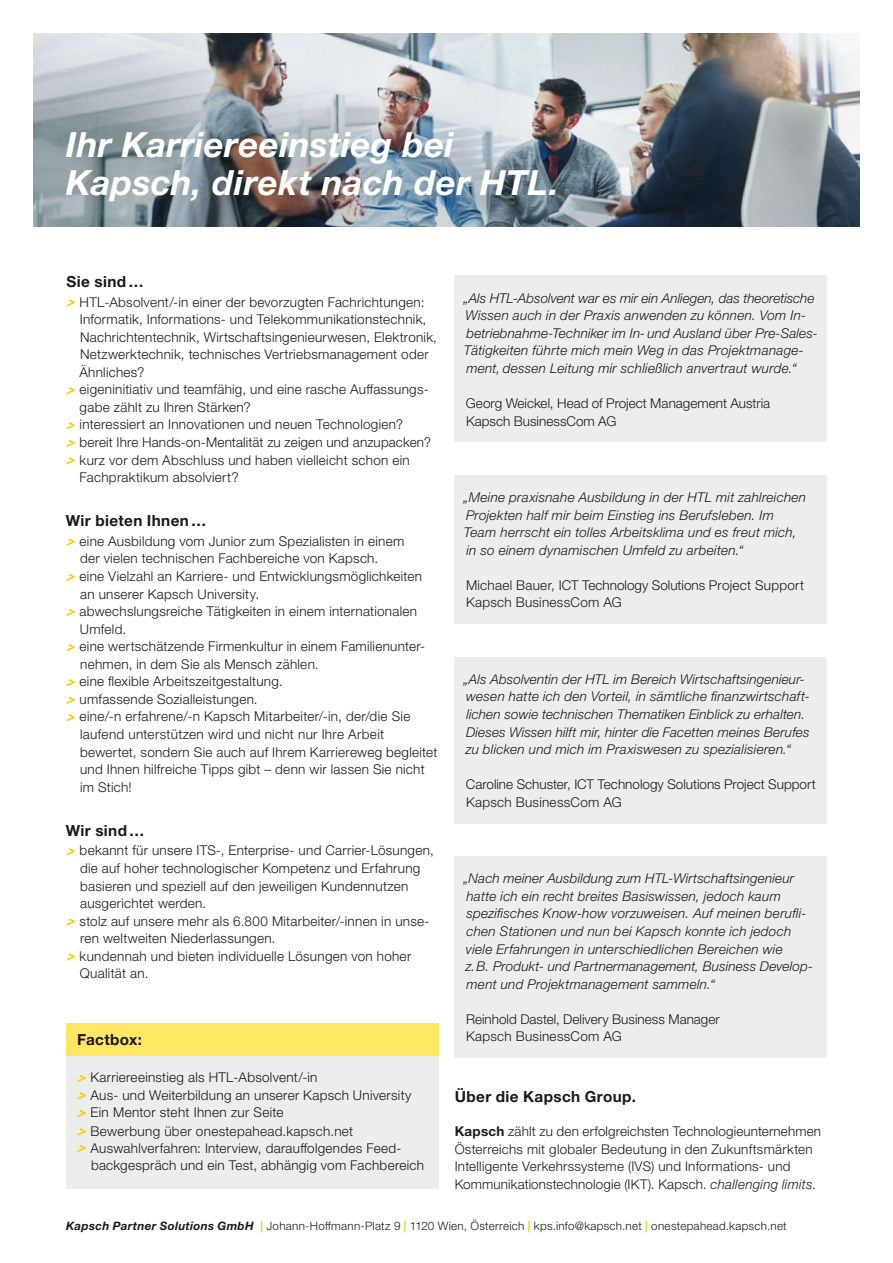
<style>
.page{position:relative;width:893px;height:1263px;background:#fff}
.page>*{position:absolute;margin:0;border:0;box-sizing:border-box;transform-origin:0 0}
.t1{font:italic 700 34.8px/38.2px "Helvetica Neue LTW1 G";letter-spacing:.01em;color:#fff}
.t2{font:700 15.3px "Helvetica Neue LTW1 G";letter-spacing:.025em;color:#1a1a18}
.t3{font:300 13.5px/17.5px "Helvetica Neue LTW1 G";letter-spacing:.02em;color:#1a1a18}
.t4{font:italic 300 13.5px/17.5px "Helvetica Neue LTW1 G";letter-spacing:.015em;color:#1a1a18}
.t5{font:300 13.5px/17.5px "Helvetica Neue LTW1 G";color:#1a1a18}
.t6{font:300 13.35px/17.4px "Helvetica Neue LTW1 G";letter-spacing:.015em;color:#1a1a18}
.t7{font:300 11.55px "Helvetica Neue LTW1 G";letter-spacing:.025em;color:#1a1a18}
.s1{font-weight:700}
.s2{font-style:italic}
.s3{font-weight:700;font-style:italic}
.s4{font-weight:700;color:#fc0}
</style>
<div class="page">
<img style="left:33px;top:33px;width:827px;height:193px">
<svg style="left:66px;top:299px;width:9px;height:8px"></svg>
<svg style="left:66px;top:387px;width:9px;height:8px"></svg>
<svg style="left:66px;top:422px;width:9px;height:8px"></svg>
<svg style="left:66px;top:440px;width:9px;height:7px"></svg>
<svg style="left:66px;top:457px;width:9px;height:8px"></svg>
<div style="left:66px;top:1023px;width:372px;height:33px;background:#ffe663"></div>
<div style="left:66px;top:1056px;width:372px;height:132px;background:#eceded"></div>
<svg style="left:77px;top:1075px;width:9px;height:7px"></svg>
<svg style="left:77px;top:1092px;width:9px;height:8px"></svg>
<svg style="left:77px;top:1110px;width:9px;height:7px"></svg>
<svg style="left:77px;top:1128px;width:9px;height:8px"></svg>
<svg style="left:77px;top:1145px;width:9px;height:7px"></svg>
<svg style="left:66px;top:538px;width:9px;height:8px"></svg>
<svg style="left:66px;top:574px;width:9px;height:7px"></svg>
<svg style="left:66px;top:609px;width:9px;height:7px"></svg>
<svg style="left:66px;top:644px;width:9px;height:7px"></svg>
<svg style="left:66px;top:679px;width:9px;height:7px"></svg>
<svg style="left:66px;top:696px;width:9px;height:8px"></svg>
<svg style="left:66px;top:714px;width:9px;height:8px"></svg>
<div style="left:455px;top:657px;width:372px;height:166px;background:#eceded"></div>
<div style="left:455px;top:856px;width:372px;height:202px;background:#eceded"></div>
<div style="left:455px;top:475px;width:372px;height:149px;background:#eceded"></div>
<div style="left:455px;top:276px;width:372px;height:166px;background:#eceded"></div>
<svg style="left:66px;top:848px;width:9px;height:8px"></svg>
<svg style="left:66px;top:918px;width:9px;height:8px"></svg>
<svg style="left:66px;top:953px;width:9px;height:8px"></svg>
<h1 class="t1" style="left:66px;top:125px;width:494px">Ihr Karriereeinstieg bei<br>Kapsch, direkt nach der HTL.</h1>
<p class="t2" style="left:66px;top:272px;width:79px">Sie sind…</p>
<p class="t3" style="left:79px;top:293px;width:359px">HTL-Absolvent/-in einer der bevorzugten Fachrichtungen:<br>Informatik, Informations- und Telekommunikationstechnik, Nachrichtentechnik, Wirtschaftsingenieurwesen, Elektronik, Netzwerktechnik, technisches Vertriebsmanagement oder Ähnliches?<br>eigeninitiativ und teamfähig, und eine rasche Auffassungs&shy;gabe zählt zu Ihren Stärken?<br>interessiert an Innovationen und neuen Technologien? bereit Ihre Hands-on-Mentalität zu zeigen und anzupacken? kurz vor dem Abschluss und haben vielleicht schon ein Fachpraktikum absolviert?</p>
<p class="t2" style="left:66px;top:511px;width:142px">Wir bieten Ihnen…</p>
<p class="t3" style="left:80px;top:532px;width:359px">eine Ausbildung vom Junior zum Spezialisten in einem<br>der vielen technischen Fachbereiche von Kapsch.<br>eine Vielzahl an Karriere- und Entwicklungsmöglichkeiten an unserer Kapsch University.<br>abwechslungsreiche Tätigkeiten in einem internationalen Umfeld.<br>eine wertschätzende Firmenkultur in einem Familienunter&shy;nehmen, in dem Sie als Mensch zählen.<br>eine flexible Arbeitszeitgestaltung.<br>umfassende Sozialleistungen.<br>eine/-n erfahrene/-n Kapsch Mitarbeiter/-in, der/die Sie laufend unterstützen wird und nicht nur Ihre Arbeit bewertet, sondern Sie auch auf Ihrem Karriereweg begleitet und Ihnen hilfreiche Tipps gibt – denn wir lassen Sie nicht im Stich!</p>
<p class="t2" style="left:66px;top:821px;width:80px">Wir sind…</p>
<p class="t3" style="left:80px;top:842px;width:356px">bekannt für unsere ITS-, Enterprise- und Carrier-Lösungen, die auf hoher technologischer Kompetenz und Erfahrung basieren und speziell auf den jeweiligen Kundennutzen ausgerichtet werden.<br>stolz auf unsere mehr als 6.800 Mitarbeiter/-innen in unse&shy;ren weltweiten Niederlassungen.<br>kundennah und bieten individuelle Lösungen von hoher Qualität an.</p>
<p class="t2" style="left:77px;top:1030px;width:67px">Factbox:</p>
<p class="t3" style="left:91px;top:1068px;width:322px">Karriereeinstieg als HTL-Absolvent/-in<br>Aus- und Weiterbildung an unserer Kapsch University Ein Mentor steht Ihnen zur Seite<br>Bewerbung über onestepahead.kapsch.net</p>
<p class="t3" style="left:91px;top:1139px;width:335px">Auswahlverfahren: Interview, darauffolgendes Feed&shy;backgespräch und ein Test, abhängig vom Fachbereich</p>
<p class="t4" style="left:463px;top:289px;width:356px">„Als HTL-Absolvent war es mir ein Anliegen, das theoretische Wissen auch in der Praxis anwenden zu können. Vom In&shy;betriebnahme-Techniker im In- und Ausland über Pre-Sales-Tätigkeiten führte mich mein Weg in das Projektmanage&shy;ment, dessen Leitung mir schließlich anvertraut wurde.“</p>
<p class="t5" style="left:466px;top:394px;width:306px">Georg Weickel, Head of Project Management Austria<br>Kapsch BusinessCom AG</p>
<p class="t4" style="left:463px;top:488px;width:344px">„Meine praxisnahe Ausbildung in der HTL mit zahlreichen Projekten half mir beim Einstieg ins Berufsleben. Im Team herrscht ein tolles Arbeitsklima und es freut mich, in so einem dynamischen Umfeld zu arbeiten.“</p>
<p class="t3" style="left:466px;top:576px;width:340px">Michael Bauer, ICT Technology Solutions Project Support<br>Kapsch BusinessCom AG</p>
<p class="t4" style="left:463px;top:670px;width:348px">„Als Absolventin der HTL im Bereich Wirtschaftsingenieur&shy;wesen hatte ich den Vorteil, in sämtliche finanzwirtschaft&shy;lichen sowie technischen Thematiken Einblick zu erhalten.<br>Dieses Wissen hilft mir, hinter die Facetten meines Berufes zu blicken und mich im Praxiswesen zu spezialisieren.“</p>
<p class="t5" style="left:466px;top:776px;width:351px">Caroline Schuster, ICT Technology Solutions Project Support<br>Kapsch BusinessCom AG</p>
<p class="t4" style="left:463px;top:870px;width:351px">„Nach meiner Ausbildung zum HTL-Wirtschaftsingenieur hatte ich ein recht breites Basiswissen, jedoch kaum spezifisches Know-how vorzuweisen. Auf meinen berufli&shy;chen Stationen und nun bei Kapsch konnte ich jedoch viele Erfahrungen in unterschiedlichen Bereichen wie<br>z.B. Produkt- und Partnermanagement, Business Develop&shy;ment und Projektmanagement sammeln.“</p>
<p class="t3" style="left:466px;top:1010px;width:255px">Reinhold Dastel, Delivery Business Manager<br>Kapsch BusinessCom AG</p>
<p class="t2" style="left:455px;top:1087px;width:183px">Über die Kapsch Group.</p>
<p class="t6" style="left:455px;top:1123px;width:368px"><span class="s1">Kapsch</span> zählt zu den erfolgreichsten Technologieunternehmen Österreichs mit globaler Bedeutung in den Zukunftsmärkten Intelligente Verkehrssysteme (IVS) und Informations- und Kommunikationstechnologie (IKT). Kapsch. <span class="s2">challenging limits</span>.</p>
<p class="t7" style="left:66px;top:1219px;width:722px"><span class="s3">Kapsch Partner Solutions GmbH</span> <span class="s4">|</span> Johann-Hoffmann-Platz 9 <span class="s4">|</span> 1120 Wien, Österreich <span class="s4">|</span> kps.info@kapsch.net <span class="s4">|</span> onestepahead.kapsch.net</p>
</div>
